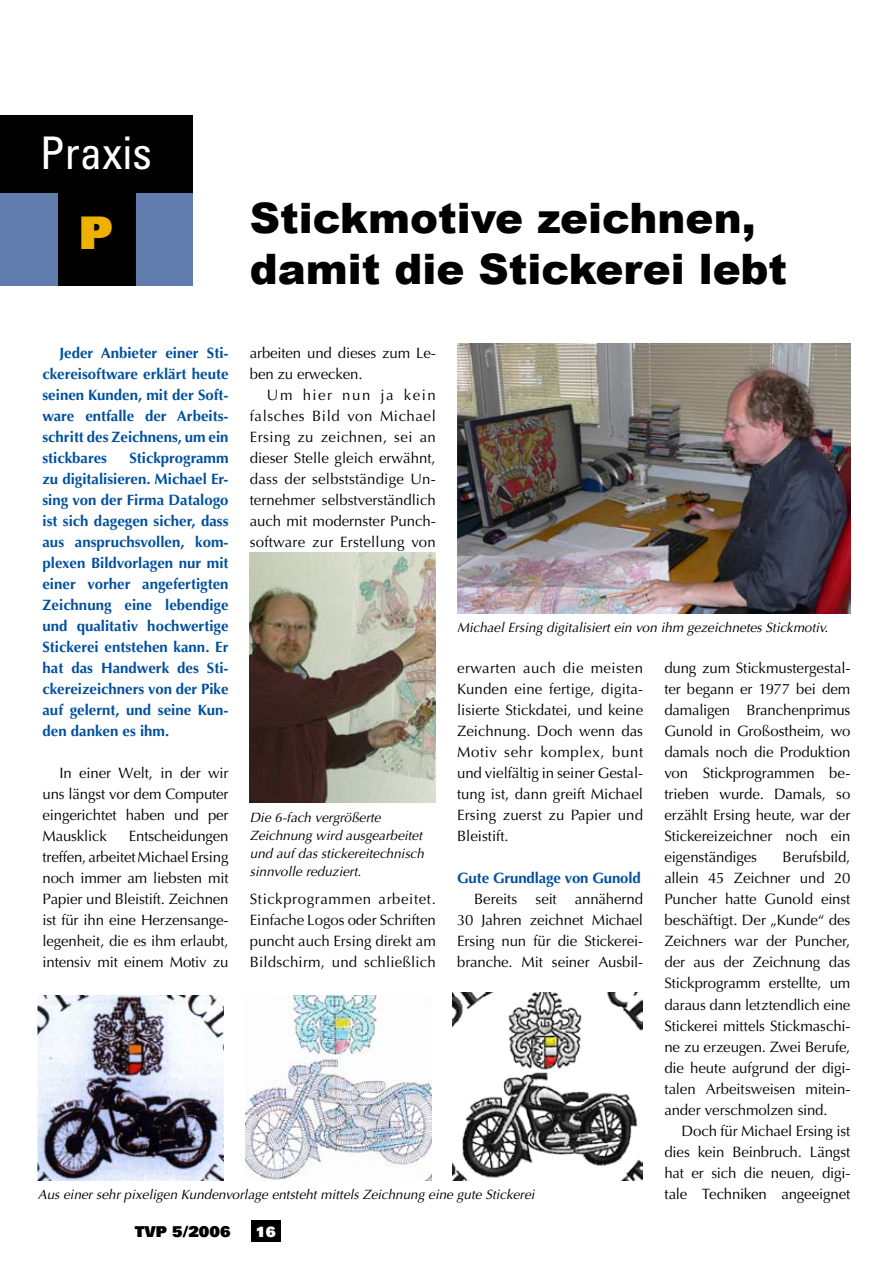
<style>
.page{position:relative;width:893px;height:1263px;background:#fff}
.page>*{position:absolute;margin:0;border:0;box-sizing:border-box;transform-origin:0 0}
.t1{font:condensed 45px "Univers";color:#fff}
.t2{font:900 45px "Univers";color:#efb100}
.t3{font:900 42px/50.4px "Arial";color:#000}
.t4{font:15px/21px "Optima";letter-spacing:-.01em;color:#000;text-align:justify}
.t5{font:700 15px/21px "Optima";color:#00509e;text-align:justify}
.t6{font:900 15px "Univers";color:#000}
.t7{font:900 14.25px "Univers";color:#fff}
.t8{font:italic 13.5px/18px "Optima";color:#000}
</style>
<div class="page">
<div style="left:251px;top:1220px;width:30px;height:22px;background:#000"></div>
<div style="left:0;top:115px;width:193px;height:170px;background:#607dad"></div>
<div style="left:0;top:115px;width:193px;height:77px;background:#000"></div>
<div style="left:58px;top:188px;width:78px;height:97px;background:#000"></div>
<img style="left:457px;top:343px;width:393px;height:270px">
<img style="left:250px;top:553px;width:186px;height:250px">
<img style="left:38px;top:996px;width:186px;height:185px">
<img style="left:245px;top:995px;width:186px;height:186px">
<img style="left:452px;top:992px;width:190px;height:189px">
<h1 class="t1" style="left:40px;top:125px;width:114px">Praxis</h1>
<h1 class="t2" style="left:79px;top:204px;width:35px">P</h1>
<h2 class="t3" style="left:250px;top:192px;width:539px">Stickmotive zeichnen, damit die Stickerei lebt</h2>
<p class="t5" style="left:42px;top:343px;width:188px;text-indent:17px">Jeder Anbieter einer Sti&shy;ckereisoftware erklärt heute seinen Kunden, mit der Soft&shy;ware entfalle der Arbeits&shy;schritt des Zeichnens, um ein stickbares</p>
<p class="t4" style="left:250px;top:343px;width:188px">arbeiten und dieses zum Le&shy;ben zu erwecken.</p>
<p class="t4" style="left:250px;top:385px;width:188px;text-indent:17px">Um hier nun ja kein falsches Bild von Michael Ersing zu zeichnen, sei an dieser Stelle gleich erwähnt, dass der selbstständige Un&shy;ternehmer selbstverständlich auch mit modernster Punch&shy;software zur Erstellung von</p>
<p class="t5" style="left:42px;top:448px;width:188px;text-indent:87px">Stickprogramm zu digitalisieren. Michael Er&shy;sing von der Firma Datalogo ist sich dagegen sicher, dass aus anspruchsvollen, kom&shy;plexen Bildvorlagen nur mit einer vorher angefertigten Zeichnung eine lebendige und qualitativ hochwertige Stickerei entstehen kann. Er hat das Handwerk des Sti&shy;ckereizeichners von der Pike auf gelernt, und seine Kun&shy;den danken es ihm.</p>
<p class="t4" style="left:42px;top:763px;width:188px;text-indent:17px">In einer Welt, in der wir uns längst vor dem Computer eingerichtet haben und per Mausklick</p>
<p class="t8" style="left:457px;top:618px;width:373px">Michael Ersing digitalisiert ein von ihm gezeichnetes Stickmotiv.</p>
<p class="t4" style="left:457px;top:658px;width:188px">erwarten auch die meisten Kunden eine fertige, digita&shy;lisierte Stickdatei, und keine Zeichnung. Doch wenn das Motiv sehr komplex, bunt und vielfältig in seiner Gestal&shy;tung ist, dann greift Michael Ersing zuerst zu Papier und Bleistift.</p>
<p class="t5" style="left:457px;top:868px;width:185px">Gute Grundlage von Gunold</p>
<p class="t4" style="left:457px;top:889px;width:188px;text-indent:17px">Bereits seit annähernd 30 Jahren zeichnet Michael Ersing nun für die Stickerei&shy;branche. Mit seiner Ausbil-</p>
<p class="t4" style="left:664px;top:658px;width:188px">dung zum Stickmustergestal&shy;ter begann er 1977 bei dem damaligen Branchenprimus Gunold in Großostheim, wo damals noch die Produktion von Stickprogrammen be&shy;trieben wurde. Damals, so erzählt Ersing heute, war der Stickereizeichner noch ein eigenständiges</p>
<p class="t8" style="left:250px;top:809px;width:176px">Die 6-fach vergrößerte<br>Zeichnung wird ausgearbeitet und auf das stickereitechnisch sinnvolle reduziert.</p>
<p class="t4" style="left:42px;top:826px;width:188px;text-indent:86px">Entscheidungen treffen, arbeitet Michael Ersing noch immer am liebsten mit Papier und Bleistift. Zeichnen ist für ihn eine Herzensange&shy;legenheit, die es ihm erlaubt, intensiv mit einem Motiv zu</p>
<p class="t4" style="left:664px;top:847px;width:188px;text-indent:118px">Berufsbild, allein 45 Zeichner und 20<br>Puncher hatte Gunold einst beschäftigt. Der „Kunde“ des Zeichners war der Puncher, der aus der Zeichnung das Stickprogramm erstellte, um daraus dann letztendlich eine Stickerei mittels Stickmaschi&shy;ne zu erzeugen. Zwei Berufe, die heute aufgrund der digi&shy;talen Arbeitsweisen mitein&shy;ander verschmolzen sind.</p>
<p class="t4" style="left:664px;top:1120px;width:188px;text-indent:17px">Doch für Michael Ersing ist dies kein Beinbruch. Längst hat er sich die neuen, digi&shy;tale Techniken angeeignet</p>
<p class="t4" style="left:250px;top:889px;width:188px">Stickprogrammen arbeitet.<br>Einfache Logos oder Schriften puncht auch Ersing direkt am Bildschirm, und schließlich</p>
<p class="t8" style="left:38px;top:1186px;width:498px">Aus einer sehr pixeligen Kundenvorlage entsteht mittels Zeichnung eine gute Stickerei</p>
<p class="t6" style="left:135px;top:1221px;width:97px">TVP 5/2006</p>
<p class="t7" style="left:256px;top:1222px;width:22px">16</p>
</div>
